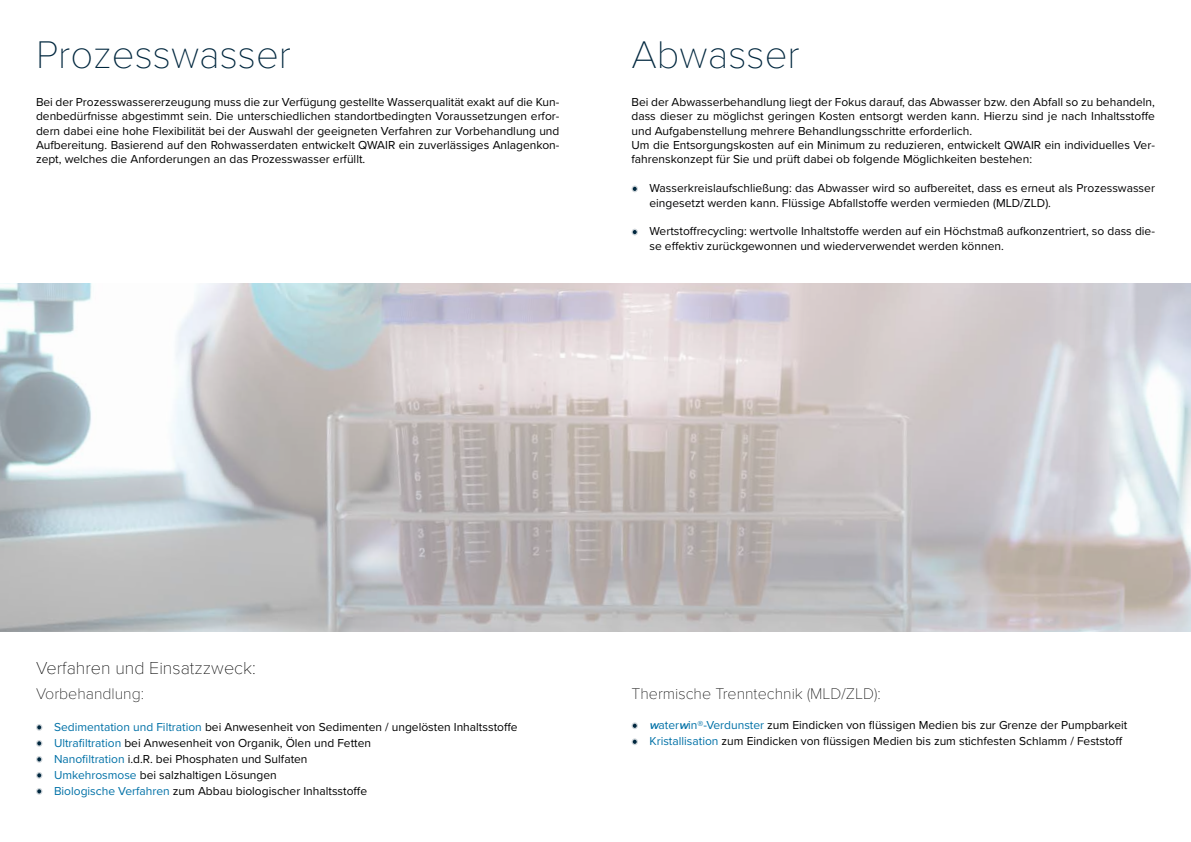
<style>
.page{position:relative;width:1191px;height:842px;background:#fff}
.page>*{position:absolute;margin:0;border:0;box-sizing:border-box;transform-origin:0 0}
.t1{font:100 40px "Proxima Nova T";color:#00273e}
.t2{font:100 18px "Proxima Nova T";color:#000}
.t3{font:100 16px "Proxima Nova T";color:#000}
.t4{font:12px/14.4px "Proxima Nova";color:#000}
.t5{font:12px/14.4px "Proxima Nova";color:#020203}
.s1{color:#0071a7}
.s2{font-weight:600;font-style:italic;color:#0071a7}
</style>
<div class="page">
<svg style="left:631px;top:185px;width:7px;height:7px"></svg>
<svg style="left:633px;top:187px;width:3px;height:4px"></svg>
<svg style="left:631px;top:229px;width:7px;height:6px"></svg>
<svg style="left:633px;top:230px;width:3px;height:4px"></svg>
<svg style="left:36px;top:724px;width:6px;height:7px"></svg>
<svg style="left:37px;top:725px;width:4px;height:4px"></svg>
<svg style="left:36px;top:740px;width:6px;height:7px"></svg>
<svg style="left:37px;top:741px;width:4px;height:4px"></svg>
<svg style="left:36px;top:756px;width:6px;height:7px"></svg>
<svg style="left:37px;top:757px;width:4px;height:4px"></svg>
<svg style="left:36px;top:772px;width:6px;height:7px"></svg>
<svg style="left:37px;top:773px;width:4px;height:4px"></svg>
<svg style="left:36px;top:788px;width:6px;height:7px"></svg>
<svg style="left:37px;top:789px;width:4px;height:4px"></svg>
<svg style="left:631px;top:722px;width:7px;height:7px"></svg>
<svg style="left:633px;top:724px;width:3px;height:4px"></svg>
<svg style="left:631px;top:738px;width:7px;height:7px"></svg>
<svg style="left:633px;top:740px;width:3px;height:4px"></svg>
<img style="left:0;top:284px;width:1191px;height:348px">
<h1 class="t1" style="left:36px;top:24px;width:256px">Prozesswasser</h1>
<h1 class="t1" style="left:631px;top:24px;width:170px">Abwasser</h1>
<p class="t4" style="left:36px;top:94px;width:525px;text-align:justify">Bei der Prozesswassererzeugung muss die zur Verfügung gestellte Wasserqualität exakt auf die Kun&shy;denbedürfnisse abgestimmt sein. Die unterschiedlichen standortbedingten Voraussetzungen erfor&shy;dern dabei eine hohe Flexibilität bei der Auswahl der geeigneten Verfahren zur Vorbehandlung und Aufbereitung. Basierend auf den Rohwasserdaten entwickelt QWAIR ein zuverlässiges Anlagenkon&shy;zept, welches die Anforderungen an das Prozesswasser erfüllt.</p>
<p class="t4" style="left:631px;top:94px;width:525px">Bei der Abwasserbehandlung liegt der Fokus darauf, das Abwasser bzw. den Abfall so zu behandeln, dass dieser zu möglichst geringen Kosten entsorgt werden kann. Hierzu sind je nach Inhaltsstoffe und Aufgabenstellung mehrere Behandlungsschritte erforderlich.<br>Um die Entsorgungskosten auf ein Minimum zu reduzieren, entwickelt QWAIR ein individuelles Ver&shy;fahrenskonzept für Sie und prüft dabei ob folgende Möglichkeiten bestehen:</p>
<p class="t5" style="left:649px;top:181px;width:507px">Wasserkreislaufschließung: das Abwasser wird so aufbereitet, dass es erneut als Prozesswasser eingesetzt werden kann. Flüssige Abfallstoffe werden vermieden (MLD/ZLD).</p>
<p class="t5" style="left:649px;top:224px;width:507px">Wertstoffrecycling: wertvolle Inhaltstoffe werden auf ein Höchstmaß aufkonzentriert, so dass die-</p>
<p class="t4" style="left:649px;top:238px;width:356px">se effektiv zurückgewonnen und wiederverwendet werden können.</p>
<h2 class="t2" style="left:36px;top:655px;width:221px">Verfahren und Einsatzzweck:</h2>
<h3 class="t3" style="left:36px;top:681px;width:110px">Vorbehandlung:</h3>
<p class="t4" style="left:54px;top:718px;width:465px;line-height:16px"><span class="s1">Sedimentation und Filtration</span> bei Anwesenheit von Sedimenten / ungelösten Inhaltsstoffe <span class="s1">Ultrafiltration</span> bei Anwesenheit von Organik, Ölen und Fetten<br><span class="s1">Nanofiltration</span> i.d.R. bei Phosphaten und Sulfaten<br><span class="s1">Umkehrosmose</span> bei salzhaltigen Lösungen<br><span class="s1">Biologische Verfahren</span> zum Abbau biologischer Inhaltsstoffe</p>
<h3 class="t3" style="left:631px;top:681px;width:251px">Thermische Trenntechnik (MLD/ZLD):</h3>
<p class="t4" style="left:649px;top:717px;width:479px;line-height:16px"><span class="s2">w</span><span class="s1">ater</span><span class="s2">w</span><span class="s1">in®-Verdunster</span> zum Eindicken von flüssigen Medien bis zur Grenze der Pumpbarkeit<br><span class="s1">Kristallisation</span> zum Eindicken von flüssigen Medien bis zum stichfesten Schlamm / Feststoff</p>
</div>
